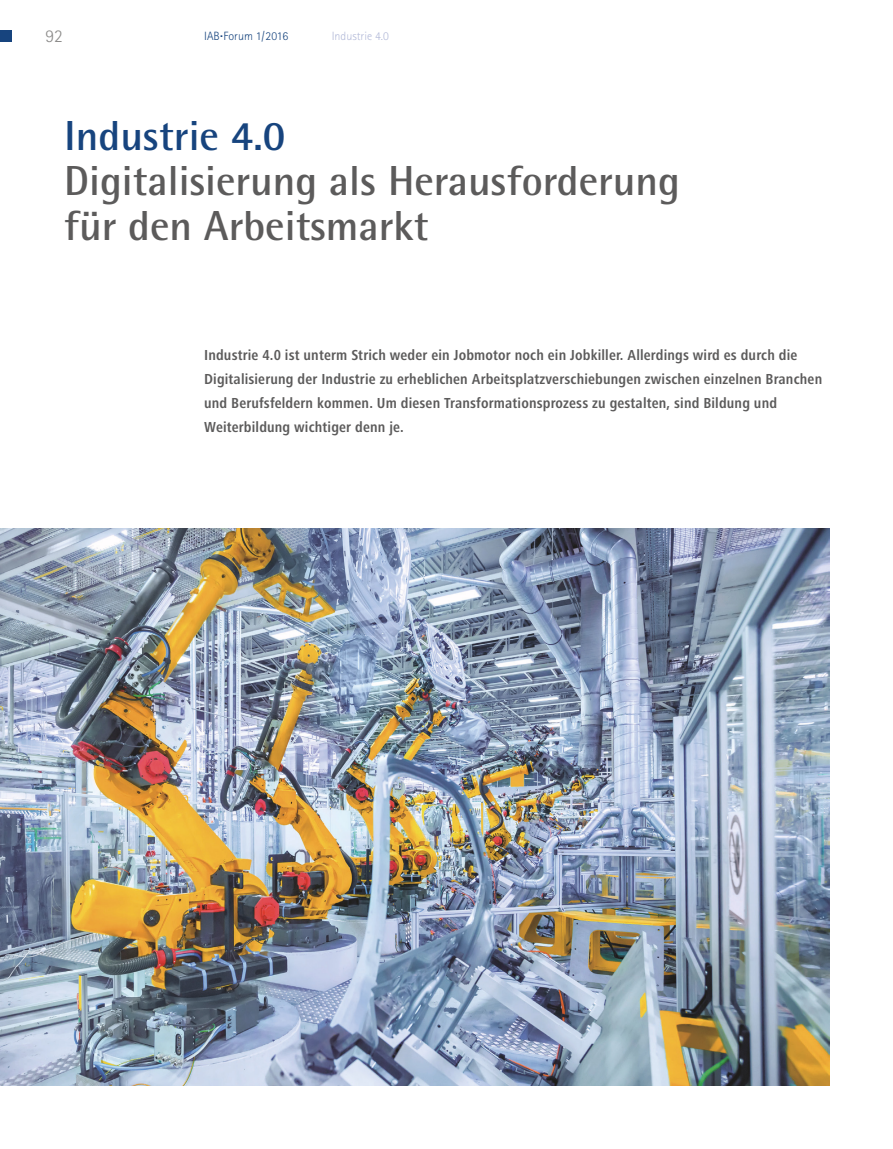
<style>
.page{position:relative;width:893px;height:1149px;background:#fff}
.page>*{position:absolute;margin:0;border:0;box-sizing:border-box;transform-origin:0 0}
.t1{font:700 42px/45px "Rotis Semi Sans";color:#5c5b5b}
.t2{font:700 42px "Rotis Semi Sans";color:#17447e}
.t3{font:300 18px "Rotis Sans Serif";color:#8b8a89}
.t4{font:700 condensed 15px/24.2px "Frutiger Next LT";letter-spacing:.01em;color:#5c5b5b}
.t5{font:300 12px "Rotis Sans Serif";color:#17447e}
.t6{font:300 12px "Rotis Sans Serif";color:#b2b9d8}
</style>
<div class="page">
<img style="left:0;top:528px;width:829px;height:556px">
<div style="left:0;top:30px;width:12px;height:12px;background:#17447e"></div>
<p class="t3" style="left:45px;top:29px;width:19px">92</p>
<p class="t5" style="left:204px;top:32px;width:86px">IAB <sup>.</sup> Forum 1/2016</p>
<p class="t6" style="left:332px;top:32px;width:59px">Industrie 4.0</p>
<h1 class="t2" style="left:64px;top:120px;width:222px">Industrie 4.0</h1>
<h1 class="t1" style="left:64px;top:162px;width:617px">Digitalisierung als Herausforderung für den Arbeitsmarkt</h1>
<p class="t4" style="left:204px;top:344px;width:620px">Industrie 4.0 ist unterm Strich weder ein Jobmotor noch ein Jobkiller. Allerdings wird es durch die Digitalisierung der Industrie zu erheblichen Arbeitsplatzverschiebungen zwischen einzelnen Branchen und Berufsfeldern kommen. Um diesen Transformationsprozess zu gestalten, sind Bildung und Weiterbildung wichtiger denn je.</p>
</div>
